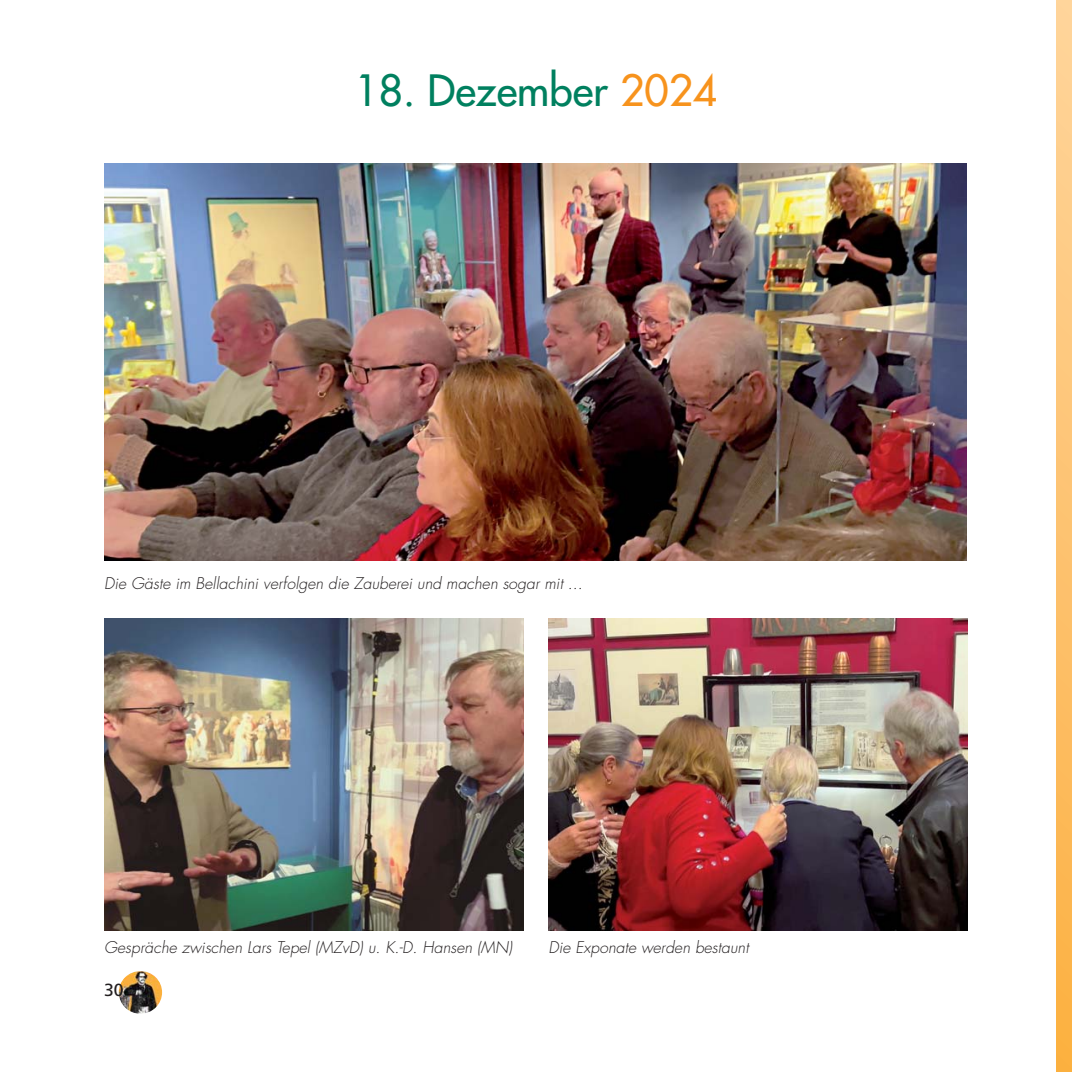
<style>
.page{position:relative;width:1072px;height:1072px;background:#fff}
.page>*{position:absolute;margin:0;border:0;box-sizing:border-box;transform-origin:0 0}
.t1{font:42px "Futura";color:#00805f}
.t2{font:17.5px "Frutiger";color:#231f20}
.t3{font:italic 300 15.75px "Futura";color:#231f20}
.s1{color:#f7931d}
</style>
<div class="page">
<svg style="left:1056px;top:0;width:15px;height:1071px;background:#fdc26e"></svg>
<img style="left:119px;top:971px;width:43px;height:42px">
<img style="left:104px;top:164px;width:862px;height:397px">
<img style="left:104px;top:618px;width:419px;height:312px">
<img style="left:548px;top:618px;width:419px;height:312px">
<h1 class="t1" style="left:355px;top:69px;width:364px">18. Dezember <span class="s1">2024</span></h1>
<p class="t3" style="left:104px;top:575px;width:482px">Die Gäste im Bellachini verfolgen die Zauberei und machen sogar mit ...</p>
<p class="t3" style="left:104px;top:940px;width:412px">Gespräche zwischen Lars Tepel (MZvD) u. K.-D. Hansen (MN)</p>
<p class="t3" style="left:548px;top:940px;width:204px">Die Exponate werden bestaunt</p>
<p class="t2" style="left:104px;top:982px;width:21px">30</p>
</div>
